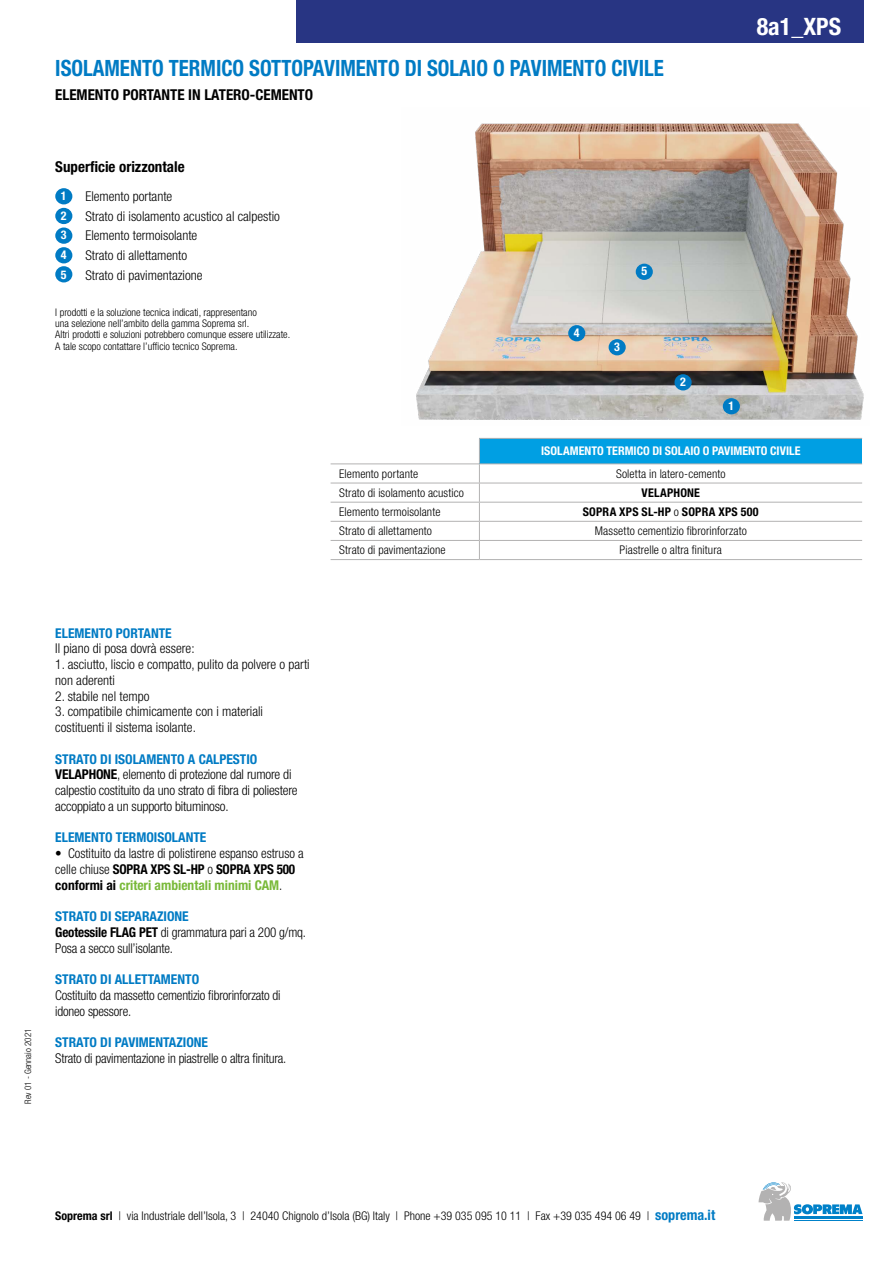
<style>
.page{position:relative;width:893px;height:1263px;background:#fff}
.page>*{position:absolute;margin:0;border:0;box-sizing:border-box;transform-origin:0 0}
.t1{font:700 condensed 24px "Helvetica Neue LT Std";color:#fff}
.t2{font:700 condensed 22.5px "Helvetica Neue LT Std";color:#007bc4;scale:.93 1}
.t3{font:700 condensed 15px "Helvetica Neue LT Std";color:#000}
.t4{font:300 condensed 13.5px/15.8px "Helvetica Neue LT Std";color:#000}
.t5{font:700 condensed 13.5px "Helvetica Neue LT Std";color:#007bc4}
.t6{font:300 condensed 12px "Helvetica Neue LT Std";letter-spacing:.005em;color:#000}
.t7{font:700 condensed 12px/19.8px "Helvetica Neue LT Std";color:#fff;text-align:justify}
.t8{font:700 condensed 12px "Helvetica Neue LT Std";letter-spacing:.02em;color:#000}
.t9{font:300 condensed 10.5px/11.2px "Helvetica Neue LT Std";color:#000}
.t10{font:300 condensed 9px "Helvetica Neue LT Std";color:#000}
.s1{font-weight:300}
.s2{font-weight:700;color:#007bc4}
.s3{font-weight:700}
.s4{font-weight:700;color:#79b939}
.s5{font-weight:700;font-size:14.25px;color:#007bc4}
</style>
<div class="page">
<hr style="left:794px;top:1216px;width:69px;height:3px;background:#0081c9">
<hr style="left:794px;top:1220px;width:69px;height:1px;background:#0081c9">
<svg style="left:758px;top:1182px;width:104px;height:38px"></svg>
<div style="left:296px;top:0;width:567px;height:43px;background:#283583"></div>
<div style="left:479px;top:438px;width:383px;height:26px;background:#009fe3"></div>
<hr style="left:479px;top:463px;width:383px;height:1px;background:#b3b2b2">
<hr style="left:479px;top:483px;width:383px;height:1px;background:#b3b2b2">
<hr style="left:479px;top:502px;width:383px;height:1px;background:#b3b2b2">
<hr style="left:479px;top:521px;width:383px;height:1px;background:#b3b2b2">
<hr style="left:479px;top:540px;width:383px;height:1px;background:#b3b2b2">
<hr style="left:479px;top:559px;width:383px;height:1px;background:#b3b2b2">
<hr style="left:331px;top:463px;width:148px;height:1px;background:#b3b2b2">
<hr style="left:331px;top:483px;width:148px;height:1px;background:#b3b2b2">
<hr style="left:331px;top:502px;width:148px;height:1px;background:#b3b2b2">
<hr style="left:331px;top:521px;width:148px;height:1px;background:#b3b2b2">
<hr style="left:331px;top:540px;width:148px;height:1px;background:#b3b2b2">
<hr style="left:331px;top:559px;width:148px;height:1px;background:#b3b2b2">
<hr style="left:479px;top:438px;width:383px;height:1px;background:#b3b2b2">
<svg style="left:479px;top:439px;width:1px;height:120px"></svg>
<div style="left:55px;top:188px;width:17px;height:16px;background:#007bc4;border-radius:50%"></div>
<div style="left:55px;top:208px;width:17px;height:16px;background:#007bc4;border-radius:50%"></div>
<div style="left:55px;top:227px;width:17px;height:17px;background:#007bc4;border-radius:50%"></div>
<div style="left:55px;top:247px;width:17px;height:16px;background:#007bc4;border-radius:50%"></div>
<div style="left:55px;top:266px;width:17px;height:16px;background:#007bc4;border-radius:50%"></div>
<img style="left:416px;top:123px;width:448px;height:297px">
<div style="left:723px;top:398px;width:17px;height:16px;background:#007bc4;border-radius:50%"></div>
<div style="left:674px;top:374px;width:18px;height:16px;background:#007bc4;border-radius:50%"></div>
<div style="left:609px;top:339px;width:17px;height:16px;background:#007bc4;border-radius:50%"></div>
<div style="left:568px;top:325px;width:17px;height:16px;background:#007bc4;border-radius:50%"></div>
<div style="left:636px;top:264px;width:17px;height:16px;background:#007bc4;border-radius:50%"></div>
<h2 class="t2" style="left:55px;top:54px;width:656px">ISOLAMENTO TERMICO SOTTOPAVIMENTO DI SOLAIO O PAVIMENTO CIVILE</h2>
<p class="t3" style="left:55px;top:85px;width:259px">ELEMENTO PORTANTE IN LATERO-CEMENTO</p>
<p class="t3" style="left:55px;top:158px;width:131px">Superficie orizzontale</p>
<p class="t4" style="left:85px;top:186px;width:196px;line-height:19.6px">Elemento portante<br>Strato di isolamento acustico al calpestio<br>Elemento termoisolante<br>Strato di allettamento<br>Strato di pavimentazione</p>
<p class="t7" style="left:61px;top:186px;width:7px">1<br>2<br>3<br>4<br>5</p>
<p class="t9" style="left:55px;top:306px;width:236px">I prodotti e la soluzione tecnica indicati, rappresentano<br>una selezione nell’ambito della gamma Soprema srl.<br>Altri prodotti e soluzioni potrebbero comunque essere utilizzate.<br>A tale scopo contattare l’ufficio tecnico Soprema.</p>
<p class="t7" style="left:574px;top:322px;width:7px">4</p>
<p class="t7" style="left:641px;top:261px;width:7px">5</p>
<p class="t7" style="left:614px;top:337px;width:7px">3</p>
<p class="t7" style="left:680px;top:372px;width:7px">2</p>
<h1 class="t1" style="left:757px;top:12px;width:86px">8a1_XPS</h1>
<p class="t7" style="left:728px;top:396px;width:7px">1</p>
<p class="t7" style="left:541px;top:441px;width:261px">ISOLAMENTO TERMICO DI SOLAIO O PAVIMENTO CIVILE</p>
<p class="t6" style="left:339px;top:467px;width:81px">Elemento portante</p>
<p class="t6" style="left:616px;top:467px;width:111px">Soletta in latero-cemento</p>
<p class="t6" style="left:339px;top:486px;width:126px">Strato di isolamento acustico</p>
<p class="t8" style="left:641px;top:485px;width:60px">VELAPHONE</p>
<p class="t6" style="left:339px;top:505px;width:103px">Elemento termoisolante</p>
<p class="t8" style="left:583px;top:504px;width:177px">SOPRA XPS SL-HP <span class="s1">o</span> SOPRA XPS 500</p>
<p class="t6" style="left:339px;top:524px;width:94px">Strato di allettamento</p>
<p class="t6" style="left:595px;top:524px;width:153px">Massetto cementizio fibrorinforzato</p>
<p class="t6" style="left:339px;top:543px;width:108px">Strato di pavimentazione</p>
<p class="t6" style="left:620px;top:543px;width:104px">Piastrelle o altra finitura</p>
<p class="t10" style="left:23px;top:1104px;width:77px;rotate:-90deg">Rev 01 - Gennaio 2021</p>
<p class="t5" style="left:55px;top:625px;width:118px">ELEMENTO PORTANTE</p>
<p class="t4" style="left:55px;top:641px;width:141px">Il piano di posa dovrà essere:</p>
<p class="t4" style="left:55px;top:656px;width:256px">1. asciutto, liscio e compatto, pulito da polvere o parti non aderenti</p>
<p class="t4" style="left:55px;top:688px;width:96px">2. stabile nel tempo</p>
<p class="t4" style="left:55px;top:704px;width:209px">3. compatibile chimicamente con i materiali costituenti il sistema isolante.</p>
<p class="t4" style="left:55px;top:751px;width:244px"><span class="s2">STRATO DI ISOLAMENTO A CALPESTIO </span><span class="s3">VELAPHONE</span>, elemento di protezione dal rumore di calpestio costituito da uno strato di fibra di poliestere accoppiato a un supporto bituminoso.</p>
<p class="t5" style="left:55px;top:829px;width:153px">ELEMENTO TERMOISOLANTE</p>
<p class="t4" style="left:55px;top:845px;width:250px">• Costituito da lastre di polistirene espanso estruso a celle chiuse <span class="s3">SOPRA XPS SL-HP</span> o <span class="s3">SOPRA XPS 500 conformi ai</span> <span class="s4">criteri ambientali minimi CAM</span>.</p>
<p class="t4" style="left:55px;top:908px;width:252px"><span class="s2">STRATO DI SEPARAZIONE<br></span><span class="s3">Geotessile FLAG PET</span> di grammatura pari a 200 g/mq.<br>Posa a secco sull’isolante.</p>
<p class="t5" style="left:55px;top:971px;width:145px">STRATO DI ALLETTAMENTO</p>
<p class="t4" style="left:55px;top:987px;width:227px">Costituito da massetto cementizio fibrorinforzato di idoneo spessore.</p>
<p class="t5" style="left:55px;top:1034px;width:154px">STRATO DI PAVIMENTAZIONE</p>
<p class="t4" style="left:55px;top:1050px;width:233px">Strato di pavimentazione in piastrelle o altra finitura.</p>
<p class="t6" style="left:55px;top:1209px;width:661px"><span class="s3">Soprema srl</span> | via Industriale dell’Isola, 3 | 24040 Chignolo d’Isola (BG) Italy | Phone +39 035 095 10 11 | Fax +39 035 494 06 49 | <span class="s5">soprema.it</span></p>
</div>
